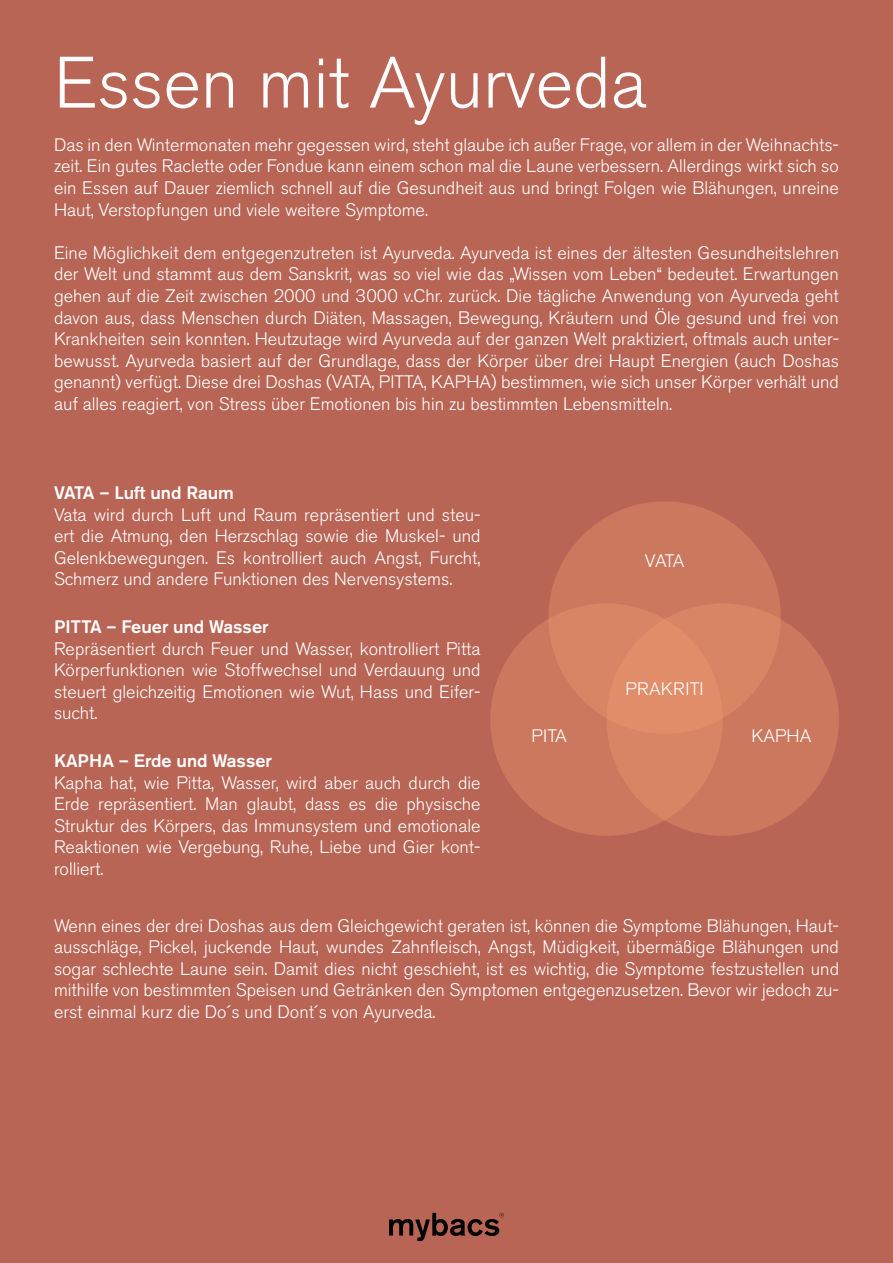
<style>
.page{position:relative;width:893px;height:1263px;background:#b86555}
.page>*{position:absolute;margin:0;border:0;box-sizing:border-box;transform-origin:0 0}
.t1{font:300 72px "Akzidenz Grotesk BE";color:#fff}
.t2{font:300 18px/21.6px "Akzidenz Grotesk BE";color:#fff;text-align:justify}
.t3{font:500 18px "Akzidenz Grotesk BE";color:#fff}
.t4{font:300 18px "Akzidenz Grotesk BE";letter-spacing:.02em;color:#fff}
</style>
<div class="page">
<svg style="left:389px;top:1213px;width:115px;height:28px"></svg>
<div style="left:490px;top:603px;width:233px;height:233px;background:#cb785f;border-radius:50%"></div>
<div style="left:606px;top:603px;width:233px;height:233px;background:linear-gradient(to right,#d98666,#c7745d);border-radius:50%"></div>
<div style="left:548px;top:501px;width:233px;height:233px;background:linear-gradient(to right,#d38063,#d48163);border-radius:50%"></div>
<h1 class="t1" style="left:54px;top:42px;width:594px">Essen mit Ayurveda</h1>
<p class="t2" style="left:54px;top:134px;width:786px">Das in den Wintermonaten mehr gegessen wird, steht glaube ich außer Frage, vor allem in der Weihnachts&shy;zeit. Ein gutes Raclette oder Fondue kann einem schon mal die Laune verbessern. Allerdings wirkt sich so ein Essen auf Dauer ziemlich schnell auf die Gesundheit aus und bringt Folgen wie Blähungen, unreine Haut, Verstopfungen und viele weitere Symptome.</p>
<p class="t2" style="left:54px;top:242px;width:786px">Eine Möglichkeit dem entgegenzutreten ist Ayurveda. Ayurveda ist eines der ältesten Gesundheitslehren der Welt und stammt aus dem Sanskrit, was so viel wie das „Wissen vom Leben“ bedeutet. Erwartungen gehen auf die Zeit zwischen 2000 und 3000 v.Chr. zurück. Die tägliche Anwendung von Ayurveda geht davon aus, dass Menschen durch Diäten, Massagen, Bewegung, Kräutern und Öle gesund und frei von Krankheiten sein konnten. Heutzutage wird Ayurveda auf der ganzen Welt praktiziert, oftmals auch unter&shy;bewusst. Ayurveda basiert auf der Grundlage, dass der Körper über drei Haupt Energien (auch Doshas genannt) verfügt. Diese drei Doshas (VATA, PITTA, KAPHA) bestimmen, wie sich unser Körper verhält und auf alles reagiert, von Stress über Emotionen bis hin zu bestimmten Lebensmitteln.</p>
<p class="t3" style="left:54px;top:482px;width:182px">VATA – Luft und Raum</p>
<p class="t2" style="left:54px;top:504px;width:428px">Vata wird durch Luft und Raum repräsentiert und steu&shy;ert die Atmung, den Herzschlag sowie die Muskel- und Gelenkbewegungen. Es kontrolliert auch Angst, Furcht, Schmerz und andere Funktionen des Nervensystems.</p>
<p class="t3" style="left:54px;top:616px;width:216px">PITTA – Feuer und Wasser</p>
<p class="t2" style="left:54px;top:638px;width:428px">Repräsentiert durch Feuer und Wasser, kontrolliert Pitta Körperfunktionen wie Stoffwechsel und Verdauung und steuert gleichzeitig Emotionen wie Wut, Hass und Eifer&shy;sucht.</p>
<p class="t3" style="left:54px;top:750px;width:219px">KAPHA – Erde und Wasser</p>
<p class="t2" style="left:54px;top:772px;width:428px">Kapha hat, wie Pitta, Wasser, wird aber auch durch die Erde repräsentiert. Man glaubt, dass es die physische Struktur des Körpers, das Immunsystem und emotionale Reaktionen wie Vergebung, Ruhe, Liebe und Gier kont&shy;rolliert.</p>
<p class="t2" style="left:532px;top:726px;width:37px">PITA</p>
<p class="t2" style="left:645px;top:550px;width:41px">VATA</p>
<p class="t4" style="left:626px;top:678px;width:80px">PRAKRITI</p>
<p class="t2" style="left:751px;top:726px;width:62px">KAPHA</p>
<p class="t2" style="left:54px;top:915px;width:786px">Wenn eines der drei Doshas aus dem Gleichgewicht geraten ist, können die Symptome Blähungen, Haut&shy;ausschläge, Pickel, juckende Haut, wundes Zahnfleisch, Angst, Müdigkeit, übermäßige Blähungen und sogar schlechte Laune sein. Damit dies nicht geschieht, ist es wichtig, die Symptome festzustellen und mithilfe von bestimmten Speisen und Getränken den Symptomen entgegenzusetzen. Bevor wir jedoch zu&shy;erst einmal kurz die Do´s und Dont´s von Ayurveda.</p>
</div>
